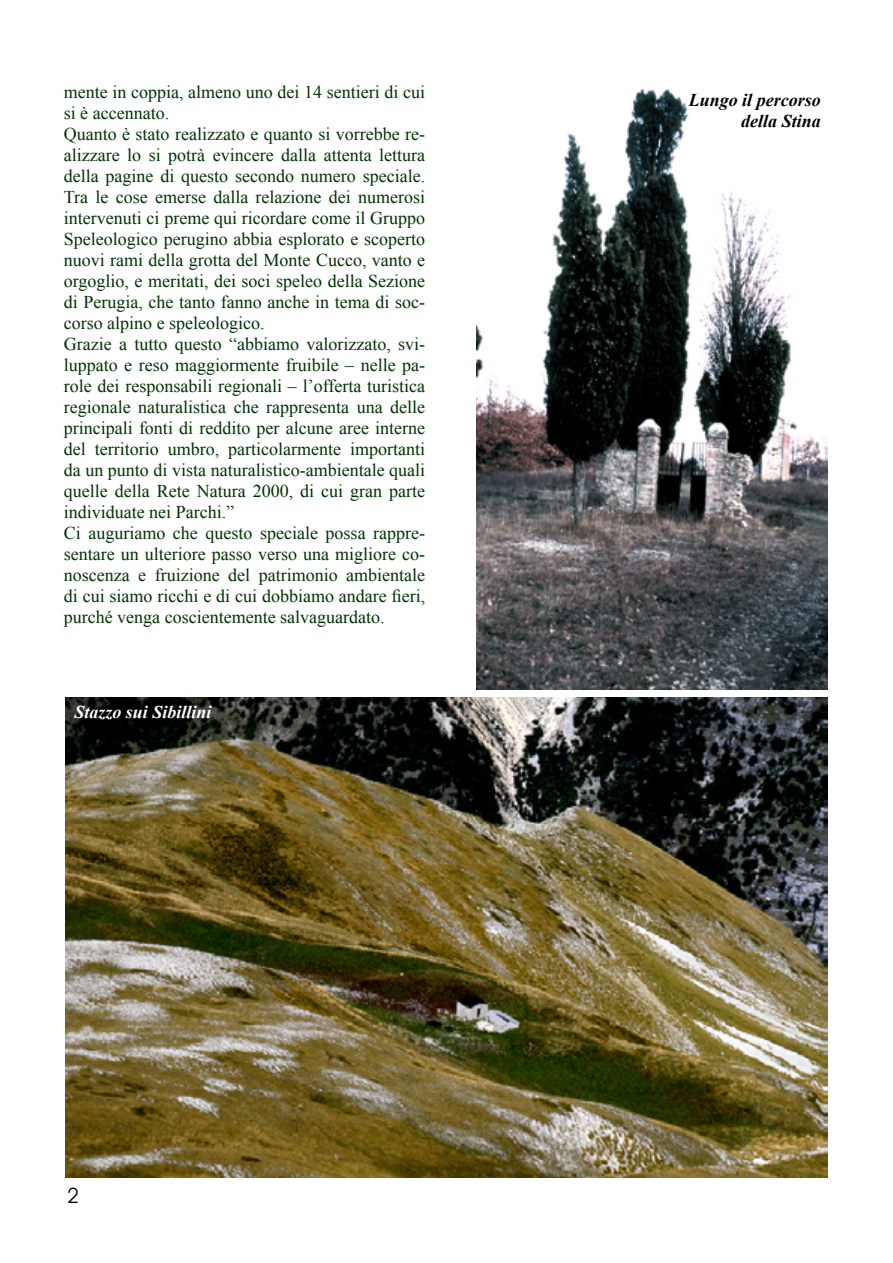
<style>
.page{position:relative;width:893px;height:1263px;background:#fff}
.page>*{position:absolute;margin:0;border:0;box-sizing:border-box;transform-origin:0 0}
.t1{font:21px "Avant Garde IT Cby BT";color:#000}
.t2{font:18px/21px "Times New Roman";color:#030}
.t3{font:italic 700 18px/21px "Times New Roman";color:#000;text-align:right}
.t4{font:italic 700 18px "Times New Roman";color:#fff}
</style>
<div class="page">
<img style="left:65px;top:697px;width:763px;height:481px">
<img style="left:476px;top:88px;width:352px;height:602px">
<p class="t2" style="left:64px;top:81px;width:363px">mente in coppia, almeno uno dei 14 sentieri di cui si è accennato.<br>Quanto è stato realizzato e quanto si vorrebbe re&shy;alizzare lo si potrà evincere dalla attenta lettura della pagine di questo secondo numero speciale.<br>Tra le cose emerse dalla relazione dei numerosi intervenuti ci preme qui ricordare come il Gruppo Speleologico perugino abbia esplorato e scoperto nuovi rami della grotta del Monte Cucco, vanto e orgoglio, e meritati, dei soci speleo della Sezione di Perugia, che tanto fanno anche in tema di soc&shy;corso alpino e speleologico.<br>Grazie a tutto questo “abbiamo valorizzato, svi&shy;luppato e reso maggiormente fruibile – nelle pa&shy;role dei responsabili regionali – l’offerta turistica regionale naturalistica che rappresenta una delle principali fonti di reddito per alcune aree interne del territorio umbro, particolarmente importanti da un punto di vista naturalistico-ambientale quali quelle della Rete Natura 2000, di cui gran parte individuate nei Parchi.”<br>Ci auguriamo che questo speciale possa rappre&shy;sentare un ulteriore passo verso una migliore co&shy;noscenza e fruizione del patrimonio ambientale di cui siamo ricchi e di cui dobbiamo andare fieri, purché venga coscientemente salvaguardato.</p>
<p class="t4" style="left:74px;top:699px;width:139px">Stazzo sui Sibillini</p>
<p class="t1" style="left:67px;top:1183px;width:13px">2</p>
<p class="t3" style="left:689px;top:89px;width:134px">Lungo il percorso della Stina</p>
</div>
